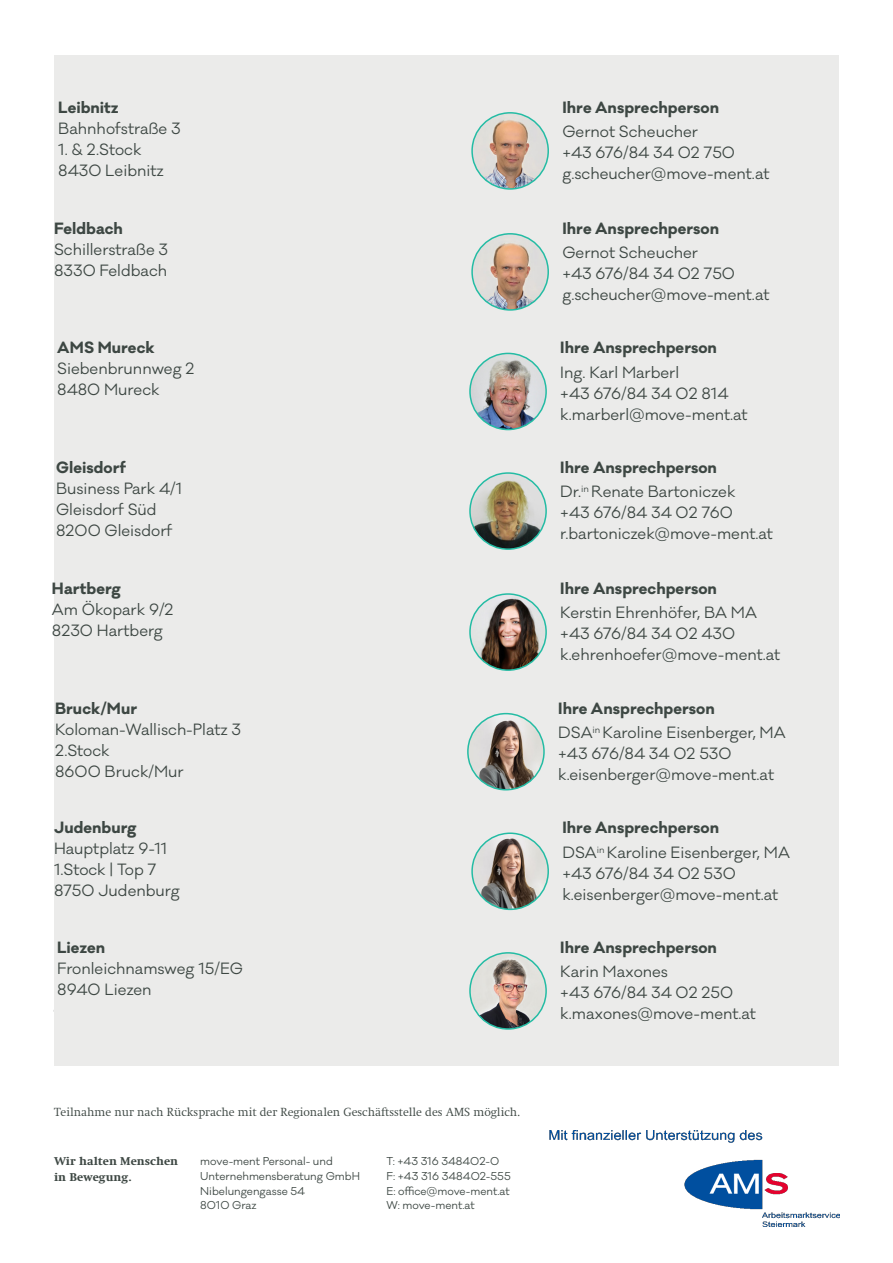
<style>
.page{position:relative;width:893px;height:1263px;background:#fff}
.page>*{position:absolute;margin:0;border:0;box-sizing:border-box;transform-origin:0 0}
.t1{font:15px/21px "Galano Classic";color:#3d4743}
.t2{font:700 15px "Galano Classic";letter-spacing:.005em;color:#3d4743}
.t3{font:300 12px "Swift LT Pro";color:#3d4743}
.t4{font:800 11.55px/16.2px "Swift LT Pro";color:#3d4743}
.t5{font:10.5px/14.7px "Galano Classic";color:#3d4743}
</style>
<div class="page">
<img style="left:550px;top:1130px;width:289px;height:96px">
<div style="left:54px;top:55px;width:785px;height:1010px;background:#ebebea"></div>
<img style="left:472px;top:113px;width:76px;height:76px;border-radius:38px">
<div style="left:471px;top:112px;width:78px;height:78px;border:2px solid #24bca4;border-radius:50%"></div>
<img style="left:472px;top:234px;width:76px;height:76px;border-radius:38px">
<div style="left:471px;top:233px;width:78px;height:78px;border:2px solid #24bca4;border-radius:50%"></div>
<img style="left:470px;top:353px;width:76px;height:76px;border-radius:38px">
<div style="left:469px;top:353px;width:78px;height:77px;border:2px solid #24bca4;border-radius:50%"></div>
<img style="left:470px;top:473px;width:76px;height:76px;border-radius:38px">
<div style="left:469px;top:472px;width:78px;height:78px;border:2px solid #24bca4;border-radius:50%"></div>
<img style="left:470px;top:594px;width:76px;height:76px;border-radius:38px">
<div style="left:469px;top:593px;width:78px;height:78px;border:2px solid #24bca4;border-radius:50%"></div>
<img style="left:468px;top:714px;width:76px;height:76px;border-radius:38px">
<div style="left:467px;top:713px;width:78px;height:77px;border:2px solid #24bca4;border-radius:50%"></div>
<img style="left:472px;top:833px;width:76px;height:76px;border-radius:38px">
<div style="left:471px;top:832px;width:78px;height:78px;border:2px solid #24bca4;border-radius:50%"></div>
<img style="left:470px;top:953px;width:76px;height:76px;border-radius:38px">
<div style="left:469px;top:952px;width:78px;height:78px;border:2px solid #24bca4;border-radius:50%"></div>
<p class="t2" style="left:58px;top:97px;width:62px">Leibnitz</p>
<p class="t1" style="left:58px;top:118px;width:124px">Bahnhofstraße 3</p>
<p class="t1" style="left:58px;top:139px;width:107px">1. &amp; 2.Stock<br>8430 Leibnitz</p>
<p class="t2" style="left:54px;top:218px;width:70px">Feldbach</p>
<p class="t1" style="left:54px;top:239px;width:116px">Schillerstraße 3<br>8330 Feldbach</p>
<p class="t2" style="left:57px;top:338px;width:99px">AMS Mureck</p>
<p class="t1" style="left:57px;top:358px;width:139px">Siebenbrunnweg 2<br>8480 Mureck</p>
<p class="t2" style="left:56px;top:457px;width:71px">Gleisdorf</p>
<p class="t1" style="left:56px;top:478px;width:128px">Business Park 4/1<br>Gleisdorf Süd<br>8200 Gleisdorf</p>
<p class="t2" style="left:52px;top:578px;width:71px">Hartberg</p>
<p class="t1" style="left:52px;top:599px;width:123px">Am Ökopark 9/2<br>8230 Hartberg</p>
<p class="t2" style="left:55px;top:698px;width:84px">Bruck/Mur</p>
<p class="t1" style="left:55px;top:719px;width:188px">Koloman-Wallisch-Platz 3<br>2.Stock<br>8600 Bruck/Mur</p>
<p class="t2" style="left:54px;top:817px;width:84px">Judenburg</p>
<p class="t1" style="left:54px;top:838px;width:127px">Hauptplatz 9-11<br>1.Stock | Top 7<br>8750 Judenburg</p>
<p class="t2" style="left:57px;top:937px;width:49px">Liezen</p>
<p class="t1" style="left:57px;top:958px;width:187px">Fronleichnamsweg 15/EG<br>8940 Liezen</p>
<p class="t3" style="left:54px;top:1105px;width:468px">Teilnahme nur nach Rücksprache mit der Regionalen Geschäftsstelle des AMS möglich.</p>
<p class="t4" style="left:54px;top:1153px;width:126px">Wir halten Menschen in Bewegung.</p>
<p class="t5" style="left:200px;top:1154px;width:161px">move-ment Personal- und<br>Unternehmensberatung GmbH</p>
<p class="t5" style="left:200px;top:1183px;width:106px">Nibelungengasse 54</p>
<p class="t5" style="left:200px;top:1198px;width:58px">8010 Graz</p>
<p class="t5" style="left:387px;top:1154px;width:114px">T: +43 316 348402-0</p>
<p class="t5" style="left:387px;top:1169px;width:126px">F: +43 316 348402-555</p>
<p class="t5" style="left:387px;top:1183px;width:125px">E: office@move-ment.at</p>
<p class="t5" style="left:387px;top:1198px;width:90px">W: move-ment.at</p>
<p class="t2" style="left:562px;top:97px;width:158px">Ihre Ansprechperson</p>
<p class="t1" style="left:562px;top:121px;width:137px">Gernot Scheucher</p>
<p class="t1" style="left:562px;top:142px;width:174px">+43 676/84 34 02 750</p>
<p class="t1" style="left:562px;top:163px;width:209px">g.scheucher@move-ment.at</p>
<p class="t2" style="left:562px;top:218px;width:158px">Ihre Ansprechperson</p>
<p class="t1" style="left:562px;top:242px;width:137px">Gernot Scheucher</p>
<p class="t1" style="left:562px;top:263px;width:174px">+43 676/84 34 02 750</p>
<p class="t1" style="left:562px;top:284px;width:209px">g.scheucher@move-ment.at</p>
<p class="t2" style="left:560px;top:338px;width:158px">Ihre Ansprechperson</p>
<p class="t1" style="left:560px;top:362px;width:120px">Ing. Karl Marberl</p>
<p class="t1" style="left:560px;top:383px;width:170px">+43 676/84 34 02 814</p>
<p class="t1" style="left:560px;top:404px;width:189px">k.marberl@move-ment.at</p>
<p class="t2" style="left:560px;top:457px;width:158px">Ihre Ansprechperson</p>
<p class="t1" style="left:560px;top:482px;width:177px">Dr.<sup>in</sup> Renate Bartoniczek</p>
<p class="t1" style="left:560px;top:503px;width:174px">+43 676/84 34 02 760</p>
<p class="t1" style="left:560px;top:524px;width:214px">r.bartoniczek@move-ment.at</p>
<p class="t2" style="left:560px;top:578px;width:158px">Ihre Ansprechperson</p>
<p class="t1" style="left:560px;top:602px;width:198px">Kerstin Ehrenhöfer, BA MA</p>
<p class="t1" style="left:560px;top:623px;width:176px">+43 676/84 34 02 430</p>
<p class="t1" style="left:560px;top:644px;width:222px">k.ehrenhoefer@move-ment.at</p>
<p class="t2" style="left:558px;top:698px;width:158px">Ihre Ansprechperson</p>
<p class="t1" style="left:558px;top:722px;width:229px">DSA<sup>in</sup> Karoline Eisenberger, MA</p>
<p class="t1" style="left:558px;top:743px;width:175px">+43 676/84 34 02 530</p>
<p class="t1" style="left:558px;top:764px;width:217px">k.eisenberger@move-ment.at</p>
<p class="t2" style="left:562px;top:817px;width:158px">Ihre Ansprechperson</p>
<p class="t1" style="left:562px;top:842px;width:229px">DSA<sup>in</sup> Karoline Eisenberger, MA</p>
<p class="t1" style="left:562px;top:863px;width:175px">+43 676/84 34 02 530</p>
<p class="t1" style="left:562px;top:884px;width:217px">k.eisenberger@move-ment.at</p>
<p class="t2" style="left:560px;top:937px;width:158px">Ihre Ansprechperson</p>
<p class="t1" style="left:560px;top:961px;width:109px">Karin Maxones</p>
<p class="t1" style="left:560px;top:982px;width:174px">+43 676/84 34 02 250</p>
<p class="t1" style="left:560px;top:1003px;width:197px">k.maxones@move-ment.at</p>
</div>
